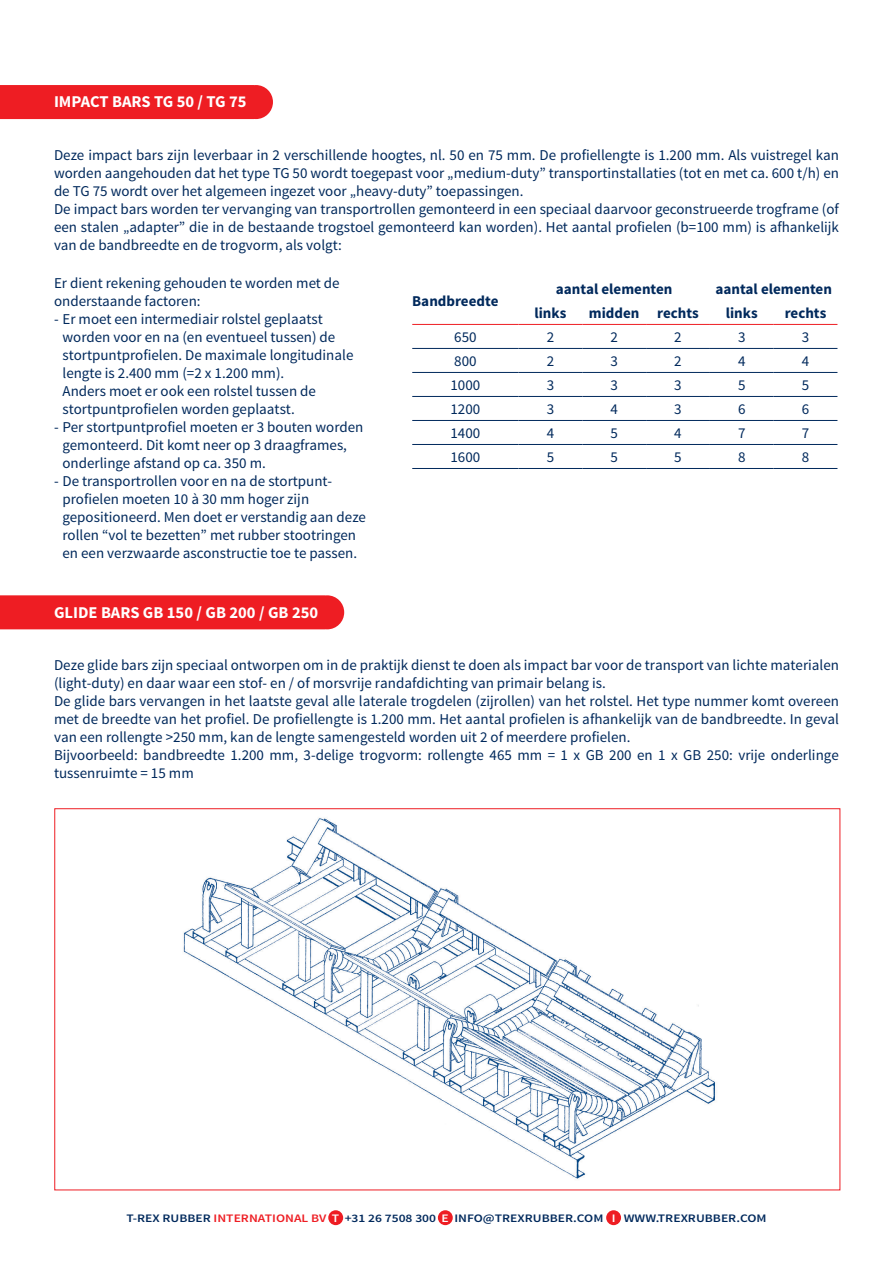
<style>
.page{position:relative;width:893px;height:1263px;background:#fff}
.page>*{position:absolute;margin:0;border:0;box-sizing:border-box;transform-origin:0 0}
.t1{font:700 16.5px "Source Sans Pro";color:#fff}
.t2{font:15px/18px "Source Sans Pro";color:#00295c}
.t3{font:700 15px "Source Sans Pro";color:#00295c}
.t4{font:600 11.55px "Source Sans Pro";color:#00295c;scale:1.18 1}
.s1{color:#ee1d23}
.s2{color:#fff}
</style>
<div class="page">
<div style="left:0;top:595px;width:344px;height:34px;background:#ee1d23"></div>
<hr style="left:412px;top:324px;width:107px;height:1px;background:#ee1d23">
<hr style="left:519px;top:324px;width:63px;height:1px;background:#ee1d23">
<hr style="left:582px;top:324px;width:64px;height:1px;background:#ee1d23">
<hr style="left:646px;top:324px;width:64px;height:1px;background:#ee1d23">
<hr style="left:710px;top:324px;width:64px;height:1px;background:#ee1d23">
<hr style="left:774px;top:324px;width:63px;height:1px;background:#ee1d23">
<hr style="left:412px;top:348px;width:107px;height:1px;background:#00295c">
<hr style="left:519px;top:348px;width:63px;height:1px;background:#00295c">
<hr style="left:582px;top:348px;width:64px;height:1px;background:#00295c">
<hr style="left:646px;top:348px;width:64px;height:1px;background:#00295c">
<hr style="left:710px;top:348px;width:64px;height:1px;background:#00295c">
<hr style="left:774px;top:348px;width:63px;height:1px;background:#00295c">
<hr style="left:412px;top:372px;width:107px;height:1px;background:#00295c">
<hr style="left:519px;top:372px;width:63px;height:1px;background:#00295c">
<hr style="left:582px;top:372px;width:64px;height:1px;background:#00295c">
<hr style="left:646px;top:372px;width:64px;height:1px;background:#00295c">
<hr style="left:710px;top:372px;width:64px;height:1px;background:#00295c">
<hr style="left:774px;top:372px;width:63px;height:1px;background:#00295c">
<hr style="left:412px;top:396px;width:107px;height:1px;background:#00295c">
<hr style="left:519px;top:396px;width:63px;height:1px;background:#00295c">
<hr style="left:582px;top:396px;width:64px;height:1px;background:#00295c">
<hr style="left:646px;top:396px;width:64px;height:1px;background:#00295c">
<hr style="left:710px;top:396px;width:64px;height:1px;background:#00295c">
<hr style="left:774px;top:396px;width:63px;height:1px;background:#00295c">
<hr style="left:412px;top:420px;width:107px;height:1px;background:#00295c">
<hr style="left:519px;top:420px;width:63px;height:1px;background:#00295c">
<hr style="left:582px;top:420px;width:64px;height:1px;background:#00295c">
<hr style="left:646px;top:420px;width:64px;height:1px;background:#00295c">
<hr style="left:710px;top:420px;width:64px;height:1px;background:#00295c">
<hr style="left:774px;top:420px;width:63px;height:1px;background:#00295c">
<hr style="left:412px;top:444px;width:107px;height:1px;background:#00295c">
<hr style="left:519px;top:444px;width:63px;height:1px;background:#00295c">
<hr style="left:582px;top:444px;width:64px;height:1px;background:#00295c">
<hr style="left:646px;top:444px;width:64px;height:1px;background:#00295c">
<hr style="left:710px;top:444px;width:64px;height:1px;background:#00295c">
<hr style="left:774px;top:444px;width:63px;height:1px;background:#00295c">
<hr style="left:412px;top:468px;width:107px;height:1px;background:#00295c">
<hr style="left:519px;top:468px;width:63px;height:1px;background:#00295c">
<hr style="left:582px;top:468px;width:64px;height:1px;background:#00295c">
<hr style="left:646px;top:468px;width:64px;height:1px;background:#00295c">
<hr style="left:710px;top:468px;width:64px;height:1px;background:#00295c">
<hr style="left:774px;top:468px;width:63px;height:1px;background:#00295c">
<div style="left:0;top:85px;width:273px;height:34px;background:#ee1d23"></div>
<img style="left:183px;top:818px;width:532px;height:361px">
<div style="left:328px;top:1210px;width:15px;height:15px;background:#ee1d23;border-radius:50%"></div>
<div style="left:438px;top:1210px;width:15px;height:15px;background:#ee1d23;border-radius:50%"></div>
<div style="left:606px;top:1210px;width:15px;height:15px;background:#ee1d23;border-radius:50%"></div>
<p class="t1" style="left:54px;top:91px;width:194px">IMPACT BARS TG 50 / TG 75</p>
<p class="t2" style="left:54px;top:146px;width:786px;text-align:justify">Deze impact bars zijn leverbaar in 2 verschillende hoogtes, nl. 50 en 75 mm. De profiellengte is 1.200 mm. Als vuistregel kan worden aangehouden dat het type TG 50 wordt toegepast voor „medium-duty” transportinstallaties (tot en met ca. 600 t/h) en de TG 75 wordt over het algemeen ingezet voor „heavy-duty” toepassingen.</p>
<p class="t2" style="left:54px;top:200px;width:786px;text-align:justify">De impact bars worden ter vervanging van transportrollen gemonteerd in een speciaal daarvoor geconstrueerde trogframe (of een stalen „adapter” die in de bestaande trogstoel gemonteerd kan worden). Het aantal profielen (b=100 mm) is afhankelijk van de bandbreedte en de trogvorm, als volgt:</p>
<p class="t2" style="left:54px;top:274px;width:287px">Er dient rekening gehouden te worden met de onderstaande factoren:</p>
<p class="t2" style="left:63px;top:310px;width:292px;text-indent:-9px">- Er moet een intermediair rolstel geplaatst worden voor en na (en eventueel tussen) de stortpuntprofielen. De maximale longitudinale lengte is 2.400 mm (=2 x 1.200 mm).</p>
<p class="t2" style="left:63px;top:382px;width:255px">Anders moet er ook een rolstel tussen de stortpuntprofielen worden geplaatst.</p>
<p class="t2" style="left:63px;top:418px;width:302px;text-indent:-9px">- Per stortpuntprofiel moeten er 3 bouten worden gemonteerd. Dit komt neer op 3 draagframes, onderlinge afstand op ca. 350 m.</p>
<p class="t2" style="left:63px;top:472px;width:305px;text-indent:-9px">- De transportrollen voor en na de stortpunt&shy;profielen moeten 10 à 30 mm hoger zijn gepositioneerd. Men doet er verstandig aan deze rollen “vol te bezetten” met rubber stootringen en een verzwaarde asconstructie toe te passen.</p>
<p class="t3" style="left:556px;top:279px;width:118px">aantal elementen</p>
<p class="t3" style="left:715px;top:279px;width:118px">aantal elementen</p>
<p class="t3" style="left:534px;top:303px;width:33px">links</p>
<p class="t3" style="left:589px;top:303px;width:52px">midden</p>
<p class="t3" style="left:657px;top:303px;width:43px">rechts</p>
<p class="t3" style="left:726px;top:303px;width:33px">links</p>
<p class="t3" style="left:785px;top:303px;width:43px">rechts</p>
<p class="t3" style="left:412px;top:291px;width:88px">Bandbreedte</p>
<p class="t2" style="left:454px;top:328px;width:24px">650</p>
<p class="t2" style="left:547px;top:328px;width:9px">2</p>
<p class="t2" style="left:610px;top:328px;width:9px">2</p>
<p class="t2" style="left:674px;top:328px;width:9px">2</p>
<p class="t2" style="left:738px;top:328px;width:9px">3</p>
<p class="t2" style="left:802px;top:328px;width:9px">3</p>
<p class="t2" style="left:454px;top:352px;width:24px">800</p>
<p class="t2" style="left:547px;top:352px;width:9px">2</p>
<p class="t2" style="left:610px;top:352px;width:9px">3</p>
<p class="t2" style="left:674px;top:352px;width:9px">2</p>
<p class="t2" style="left:738px;top:352px;width:9px">4</p>
<p class="t2" style="left:802px;top:352px;width:9px">4</p>
<p class="t2" style="left:450px;top:376px;width:31px">1000</p>
<p class="t2" style="left:547px;top:376px;width:9px">3</p>
<p class="t2" style="left:610px;top:376px;width:9px">3</p>
<p class="t2" style="left:674px;top:376px;width:9px">3</p>
<p class="t2" style="left:738px;top:376px;width:9px">5</p>
<p class="t2" style="left:802px;top:376px;width:9px">5</p>
<p class="t2" style="left:450px;top:400px;width:31px">1200</p>
<p class="t2" style="left:547px;top:400px;width:9px">3</p>
<p class="t2" style="left:610px;top:400px;width:9px">4</p>
<p class="t2" style="left:674px;top:400px;width:9px">3</p>
<p class="t2" style="left:738px;top:400px;width:9px">6</p>
<p class="t2" style="left:802px;top:400px;width:9px">6</p>
<p class="t2" style="left:450px;top:424px;width:31px">1400</p>
<p class="t2" style="left:547px;top:424px;width:9px">4</p>
<p class="t2" style="left:610px;top:424px;width:9px">5</p>
<p class="t2" style="left:674px;top:424px;width:9px">4</p>
<p class="t2" style="left:738px;top:424px;width:9px">7</p>
<p class="t2" style="left:802px;top:424px;width:9px">7</p>
<p class="t2" style="left:450px;top:448px;width:31px">1600</p>
<p class="t2" style="left:547px;top:448px;width:9px">5</p>
<p class="t2" style="left:610px;top:448px;width:9px">5</p>
<p class="t2" style="left:674px;top:448px;width:9px">5</p>
<p class="t2" style="left:738px;top:448px;width:9px">8</p>
<p class="t2" style="left:802px;top:448px;width:9px">8</p>
<p class="t1" style="left:54px;top:601px;width:266px">GLIDE BARS GB 150 / GB 200 / GB 250</p>
<p class="t2" style="left:54px;top:657px;width:786px">Deze glide bars zijn speciaal ontworpen om in de praktijk dienst te doen als impact bar voor de transport van lichte materialen (light-duty) en daar waar een stof- en / of morsvrije randafdichting van primair belang is.</p>
<p class="t2" style="left:54px;top:693px;width:786px;text-align:justify">De glide bars vervangen in het laatste geval alle laterale trogdelen (zijrollen) van het rolstel. Het type nummer komt overeen met de breedte van het profiel. De profiellengte is 1.200 mm. Het aantal profielen is afhankelijk van de bandbreedte. In geval van een rollengte &gt;250 mm, kan de lengte samengesteld worden uit 2 of meerdere profielen.</p>
<p class="t2" style="left:54px;top:747px;width:786px">Bijvoorbeeld: bandbreedte 1.200 mm, 3-delige trogvorm: rollengte 465 mm = 1 x GB 200 en 1 x GB 250: vrije onderlinge tussenruimte = 15 mm</p>
<p class="t4" style="left:126px;top:1211px;width:544px">T-REX RUBBER <span class="s1">INTERNATIONAL BV</span> <span class="s2">T</span> +31 26 7508 300 <span class="s2">E</span> INFO@TREXRUBBER.COM <span class="s2">I</span> WWW.TREXRUBBER.COM</p>
</div>
